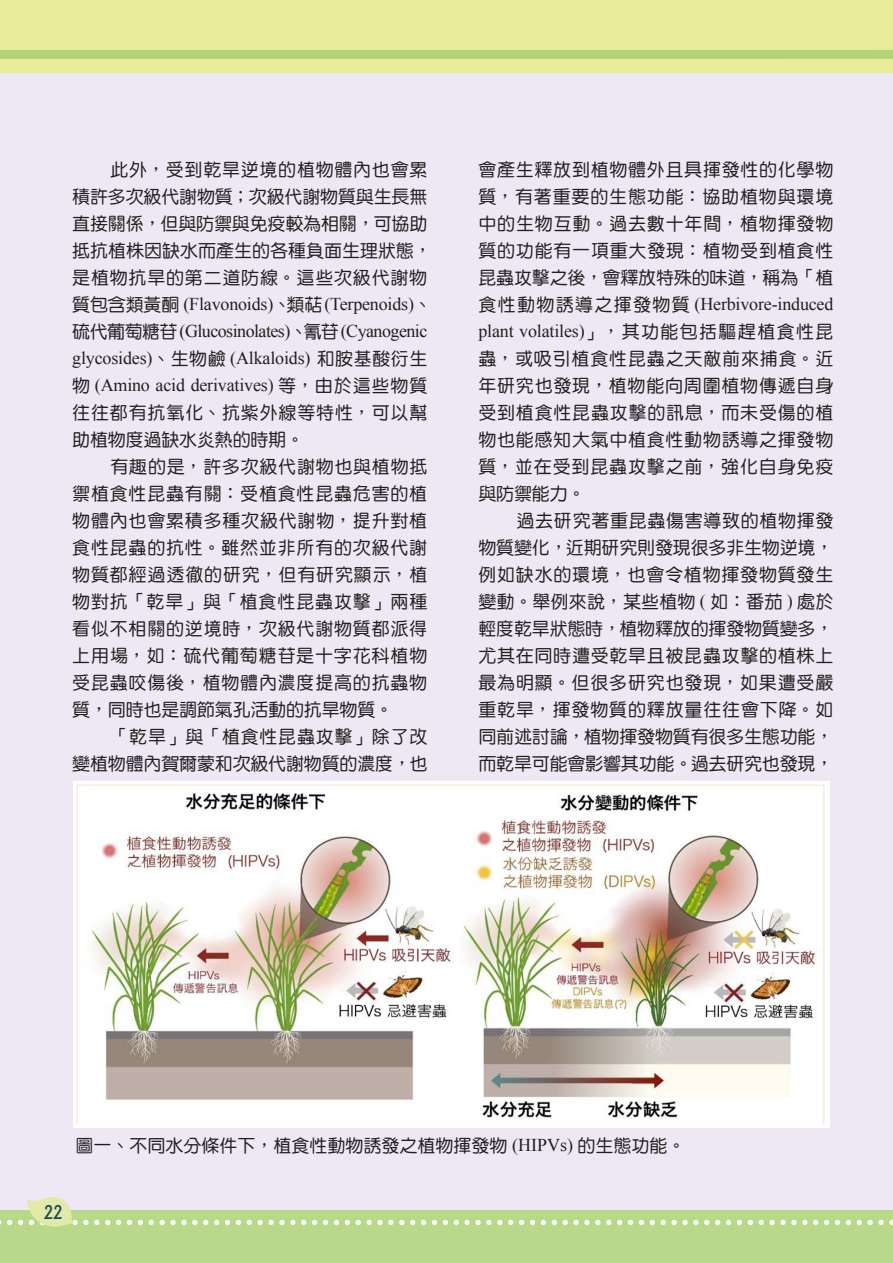
<style>
.page{position:relative;width:893px;height:1263px;background:#fff}
.page>*{position:absolute;margin:0;border:0;box-sizing:border-box;transform-origin:0 0}
.內文{font:18px/27px "DF Yuan Md HK BF";color:#231f20;text-align:justify}
.圖說{font:18px "DF Yuan Md HK BF";color:#231f20}
.t1{font:500 18px "Albertus";color:#174859;scale:.9 1}
.s1{font-family:"Times New Roman"}
.s2{font-family:"DF Yuan Md HKP BF"}
</style>
<div class="page">
<div style="left:0;top:52px;width:893px;height:1159px;background:#ede8f3"></div>
<div style="left:0;top:1210px;width:893px;height:53px;background:#b8d989"></div>
<div style="left:0;top:0;width:893px;height:72px;background:#e8ec99"></div>
<div style="left:0;top:50px;width:893px;height:8px;background:#aed475"></div>
<div style="left:73px;top:781px;width:757px;height:347px;background:#fff"></div>
<img style="left:76px;top:784px;width:748px;height:340px">
<svg style="left:0;top:1197px;width:893px;height:30px"></svg>
<p class="內文" style="left:72px;top:156px;width:361px;text-align:left;text-indent:38px">此外，受到乾旱逆境的植物體內也會累積許多次級代謝物質；次級代謝物質與生長無直接關係，但與防禦與免疫較為相關，可協助抵抗植株因缺水而產生的各種負面生理狀態，是植物抗旱的第二道防線。這些次級代謝物質包含類黃酮 <span class="s1">(Flavonoids)</span>、類<span class="s2">萜</span><span class="s1">(Terpenoids)</span>、硫代葡萄糖<span class="s2">苷</span><span class="s1">(Glucosinolates)</span>、氰<span class="s2">苷</span><span class="s1">(Cyanogenic glycosides)</span>、生物鹼 <span class="s1">(Alkaloids)</span> 和胺基酸衍生物 <span class="s1">(Amino acid derivatives)</span> 等，由於這些物質往往都有抗氧化、抗紫外線等特性，可以幫助植物度過缺水炎熱的時期。</p>
<p class="內文" style="left:72px;top:453px;width:357px;text-indent:38px">有趣的是，許多次級代謝物也與植物抵禦植食性昆蟲有關：受植食性昆蟲危害的植物體內也會累積多種次級代謝物，提升對植食性昆蟲的抗性。雖然並非所有的次級代謝物質都經過透徹的研究，但有研究顯示，植物對抗「乾旱」與「植食性昆蟲攻擊」兩種看似不相關的逆境時，次級代謝物質都派得上用場，如：硫代葡萄糖<span class="s2">苷</span>是十字花科植物受昆蟲咬傷後，植物體內濃度提高的抗蟲物質，同時也是調節氣孔活動的抗旱物質。</p>
<p class="內文" style="left:72px;top:723px;width:357px;text-align:right">「乾旱」與「植食性昆蟲攻擊」除了改<br>變植物體內賀爾蒙和次級代謝物質的濃度，也</p>
<p class="內文" style="left:478px;top:156px;width:357px">會產生釋放到植物體外且具揮發性的化學物質，有著重要的生態功能：協助植物與環境中的生物互動。過去數十年間，植物揮發物質的功能有一項重大發現：植物受到植食性昆蟲攻擊之後，會釋放特殊的味道，稱為「植食性動物誘導之揮發物質 <span class="s1">(Herbivore-induced plant volatiles)</span>」，其功能包括驅趕植食性昆蟲，或吸引植食性昆蟲之天敵前來捕食。近年研究也發現，植物能向周圍植物傳遞自身受到植食性昆蟲攻擊的訊息，而未受傷的植物也能感知大氣中植食性動物誘導之揮發物質，並在受到昆蟲攻擊之前，強化自身免疫與防禦能力。</p>
<p class="內文" style="left:478px;top:507px;width:357px;text-indent:38px">過去研究著重昆蟲傷害導致的植物揮發物質變化，近期研究則發現很多非生物逆境，例如缺水的環境，也會令植物揮發物質發生變動。舉例來說，某些植物 <span class="s1">(</span> 如：番茄 <span class="s1">)</span> 處於輕度乾旱狀態時，植物釋放的揮發物質變多，尤其在同時遭受乾旱且被昆蟲攻擊的植株上最為明顯。但很多研究也發現，如果遭受嚴重乾旱，揮發物質的釋放量往往會下降。如同前述討論，植物揮發物質有很多生態功能，而乾旱可能會影響其功能。過去研究也發現，</p>
<p class="圖說" style="left:75px;top:1136px;width:612px">圖一、不同水分條件下，植食性動物誘發之植物揮發物 <span class="s1">(HIPVs)</span> 的生態功能。</p>
<p class="t1" style="left:44px;top:1201px;width:23px">22</p>
</div>
